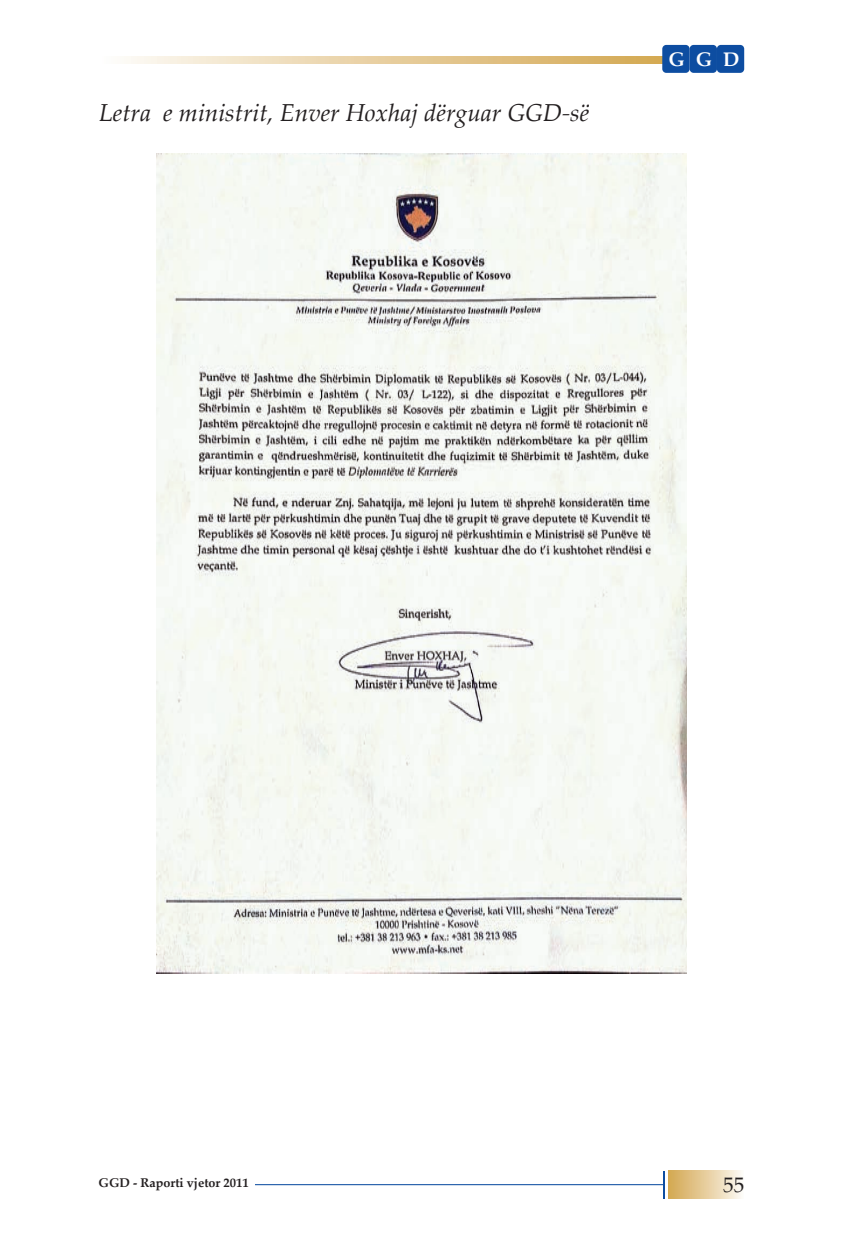
<style>
.page{position:relative;width:844px;height:1241px;background:#fff}
.page>*{position:absolute;margin:0;border:0;box-sizing:border-box;transform-origin:0 0}
.t1{font:italic 24.5px "Palatino Linotype";color:#231f20}
.t2{font:21px "Palatino";color:#231f20}
.t3{font:700 19.6px "Palatino Linotype";color:#fff}
.t4{font:700 12.6px "Palatino Linotype";color:#231f20}
</style>
<div class="page">
<svg style="left:126px;top:57px;width:536px;height:7px"></svg>
<div style="left:662px;top:45px;width:27px;height:28px;background:#0d4da1;border-radius:4px"></div>
<div style="left:689px;top:45px;width:27px;height:28px;background:#0d4da1;border-radius:4px"></div>
<div style="left:716px;top:45px;width:28px;height:28px;background:#0d4da1;border-radius:4px"></div>
<hr style="left:255px;top:1183px;width:408px;height:1px;background:#0d4da1">
<div style="left:667px;top:1170px;width:77px;height:28px;background:linear-gradient(to right,#d2a54c,#fdfaf4)"></div>
<svg style="left:663px;top:1171px;width:1px;height:27px"></svg>
<img style="left:156px;top:154px;width:530px;height:819px">
<p class="t1" style="left:99px;top:95px;width:491px">Letra e ministrit, Enver Hoxhaj dërguar GGD-së</p>
<p class="t3" style="left:668px;top:45px;width:72px">G G D</p>
<p class="t4" style="left:98px;top:1173px;width:152px">GGD - Raporti vjetor 2011</p>
<p class="t2" style="left:723px;top:1172px;width:22px">55</p>
</div>
